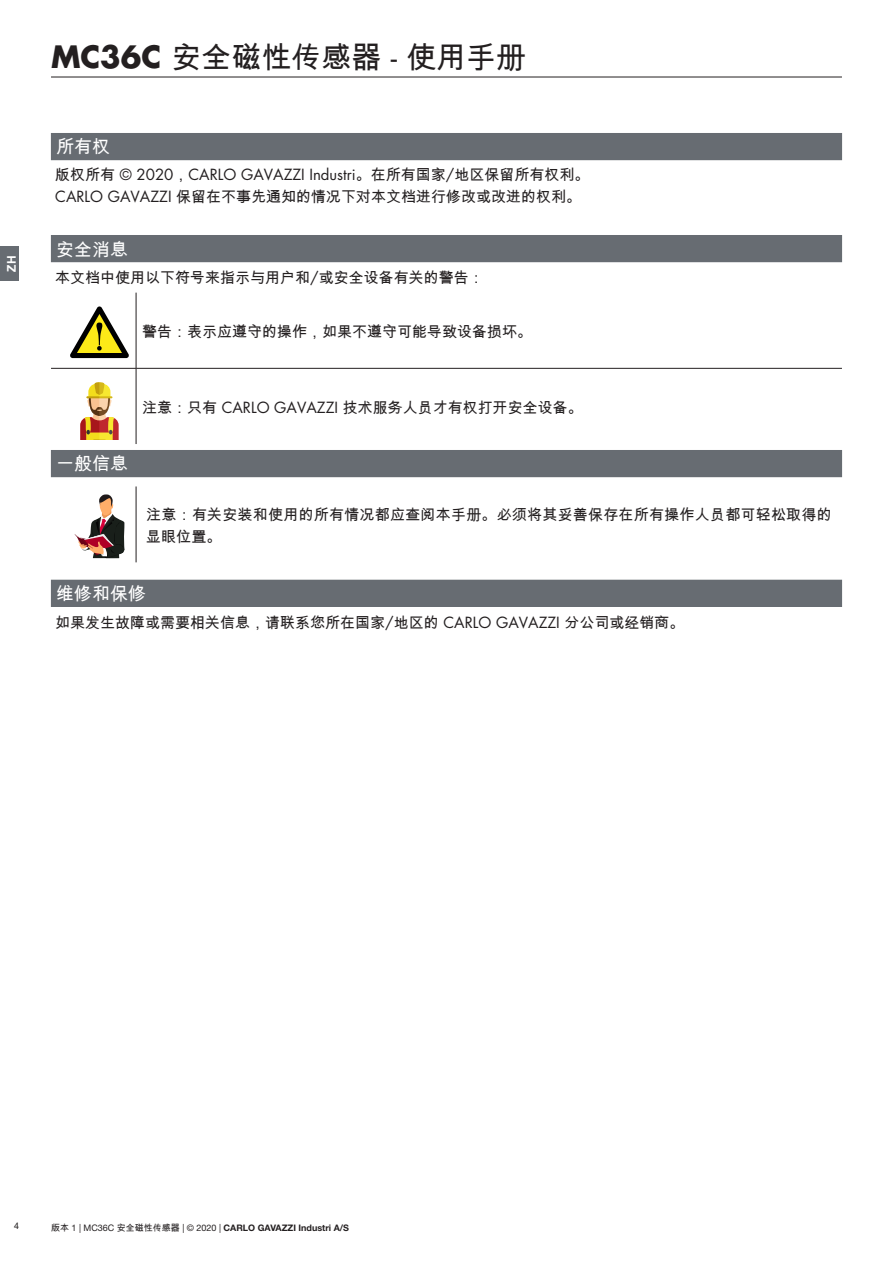
<style>
.page{position:relative;width:893px;height:1263px;background:#fff}
.page>*{position:absolute;margin:0;border:0;box-sizing:border-box;transform-origin:0 0}
.p_CoverProdotto{font:30px "Arial Unicode MS";color:#231f20}
.t1{font:18px "Arial Unicode MS";color:#fff}
.p_1{font:15px/22.5px "Arial Unicode MS";color:#231f20}
.t2{font:15px "Futura Std";color:#231f20}
.t3{font:700 12px "Arial";color:#fff}
.t4{font:700 9px "Helvetica Neue LT Std";color:#231f20}
.t5{font:9px "Arial";color:#231f20}
.s1{font-family:"Futura Std";font-weight:700}
.s2{font-family:"Futura Std"}
.s3{font-family:"Arial Unicode MS"}
.s4{font-family:"Arial Unicode MS";font-weight:400}
.s5{font-weight:400}
</style>
<div class="page">
<div style="left:0;top:247px;width:19px;height:34px;background:#676c72"></div>
<hr style="left:51px;top:77px;width:791px;height:1px;background:#231f20">
<div style="left:51px;top:133px;width:791px;height:27px;background:#676c72"></div>
<div style="left:51px;top:235px;width:791px;height:27px;background:#676c72"></div>
<div style="left:51px;top:580px;width:791px;height:26px;background:#676c72"></div>
<div style="left:51px;top:580px;width:791px;height:27px;border:1px solid #676c72"></div>
<hr style="left:136px;top:293px;width:1px;height:75px;background:#231f20">
<hr style="left:136px;top:368px;width:1px;height:76px;background:#231f20">
<hr style="left:51px;top:368px;width:85px;height:1px;background:#231f20">
<hr style="left:136px;top:368px;width:706px;height:1px;background:#231f20">
<svg style="left:70px;top:306px;width:59px;height:52px"></svg>
<svg style="left:80px;top:382px;width:39px;height:58px"></svg>
<div style="left:51px;top:450px;width:791px;height:27px;background:#676c72"></div>
<hr style="left:136px;top:486px;width:1px;height:76px;background:#231f20">
<svg style="left:74px;top:494px;width:51px;height:64px"></svg>
<p class="t3" style="left:3px;top:272px;width:17px;rotate:-90deg">ZH</p>
<p class="p_CoverProdotto" style="left:51px;top:36px;width:477px"><span class="s1">MC36C</span> 安全磁性传感器 <span class="s2">-</span> 使用手册</p>
<p class="t1" style="left:56px;top:134px;width:55px">所有权</p>
<p class="t2" style="left:55px;top:165px;width:536px"><span class="s3">版权所有</span> © 2020<span class="s3">，</span>CARLO GAVAZZI Industri<span class="s3">。在所有国家</span>/<span class="s3">地区保留所有权利。</span></p>
<p class="p_1" style="left:55px;top:185px;width:527px"><span class="s2">CARLO GAVAZZI</span> 保留在不事先通知的情况下对本文档进行修改或改进的权利。</p>
<p class="t1" style="left:56px;top:237px;width:74px">安全消息</p>
<p class="p_1" style="left:55px;top:266px;width:430px">本文档中使用以下符号来指示与用户和<span class="s2">/</span>或安全设备有关的警告：</p>
<p class="p_1" style="left:142px;top:320px;width:391px">警告：表示应遵守的操作，如果不遵守可能导致设备损坏。</p>
<p class="p_1" style="left:142px;top:396px;width:442px">注意：只有 <span class="s2">CARLO GAVAZZI</span> 技术服务人员才有权打开安全设备。</p>
<p class="t1" style="left:56px;top:451px;width:74px">一般信息</p>
<p class="p_1" style="left:146px;top:503px;width:687px">注意：有关安装和使用的所有情况都应查阅本手册。必须将其妥善保存在所有操作人员都可轻松取得的显眼位置。</p>
<p class="t1" style="left:56px;top:580px;width:92px">维修和保修</p>
<p class="p_1" style="left:55px;top:611px;width:631px">如果发生故障或需要相关信息，请联系您所在国家<span class="s2">/</span>地区的 <span class="s2">CARLO GAVAZZI</span> 分公司或经销商。</p>
<p class="t5" style="left:14px;top:1220px;width:7px">4</p>
<p class="t4" style="left:51px;top:1222px;width:300px"><span class="s4">版本</span> <span class="s5">1 | MC36C</span> <span class="s4">安全磁性传感器</span> <span class="s5">| © 2020 |</span> CARLO GAVAZZI Industri A/S</p>
</div>
